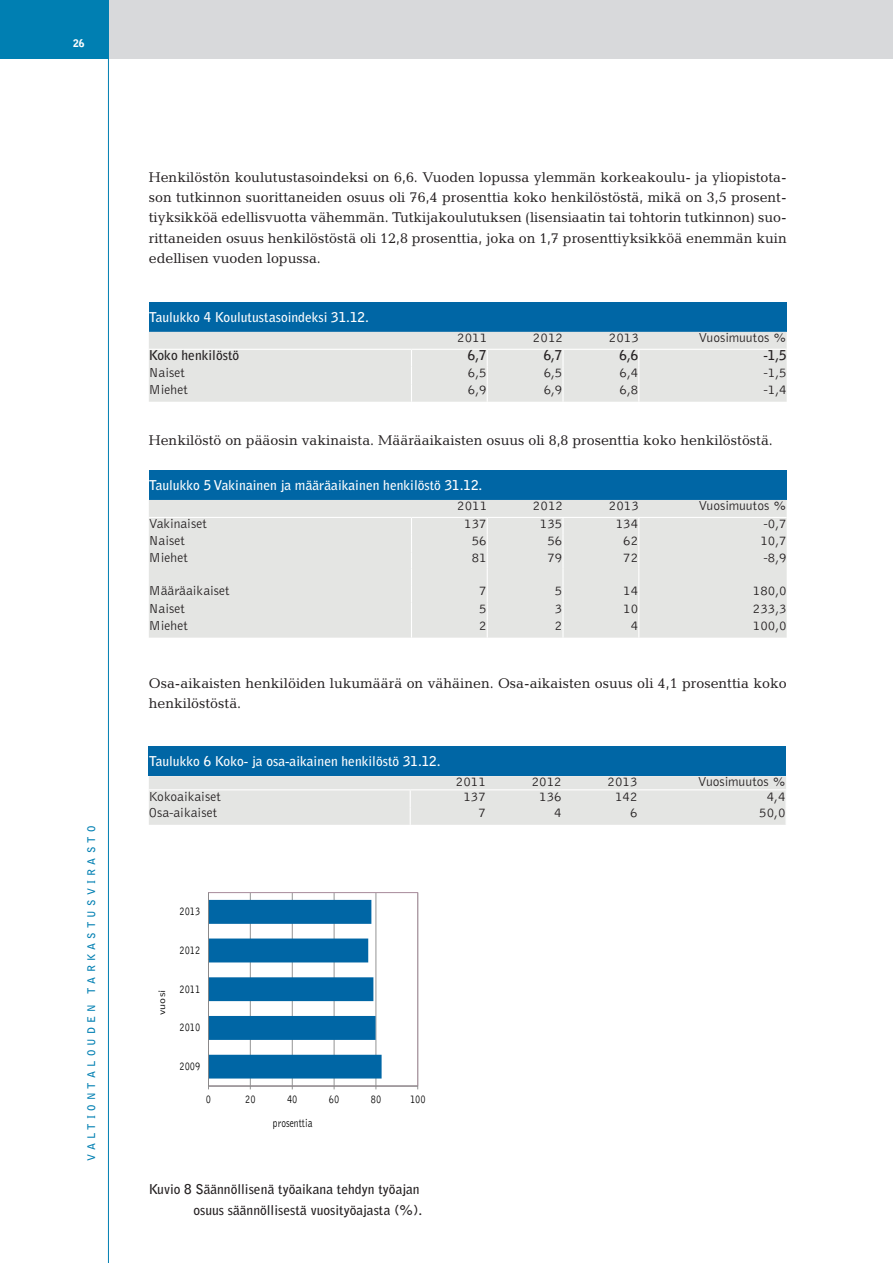
<style>
.page{position:relative;width:893px;height:1263px;background:#fff}
.page>*{position:absolute;margin:0;border:0;box-sizing:border-box;transform-origin:0 0}
.t1{font:14.25px/20.2px "Candida Std";color:#231f20;text-align:justify}
.t2{font:300 13.5px "Bell Gothic Std";color:#231f20}
.t3{font:700 13.5px "Bell Gothic Std";color:#fff}
.t4{font:700 13.5px/20.2px "Bell Gothic Std";color:#231f20;text-align:right}
.t5{font:300 12px "Bell Gothic Std";letter-spacing:.005em;color:#000;scale:.79 1}
.t6{font:700 10.5px "Bell Gothic Std";letter-spacing:.4em;color:#007fb2}
.t7{font:900 10.5px "Bell Gothic Std";color:#fff}
.t8{font:300 9.45px "Bell Gothic Std";color:#000;scale:1.27 1}
</style>
<div class="page">
<div style="left:34px;top:0;width:859px;height:59px;background:#d8d9db"></div>
<div style="left:0;top:0;width:109px;height:59px;background:#007fb2"></div>
<hr style="left:108px;top:0;width:1px;height:1263px;background:#007fb2">
<div style="left:149px;top:302px;width:638px;height:30px;background:#0066a5"></div>
<div style="left:149px;top:332px;width:638px;height:70px;background:#e4e5e3"></div>
<div style="left:149px;top:746px;width:637px;height:30px;background:#0066a5"></div>
<div style="left:149px;top:776px;width:637px;height:49px;background:#e4e5e3"></div>
<div style="left:149px;top:470px;width:638px;height:30px;background:#0066a5"></div>
<div style="left:149px;top:500px;width:638px;height:138px;background:#e4e5e3"></div>
<hr style="left:639px;top:517px;width:148px;height:1px;background:#fff">
<hr style="left:149px;top:517px;width:262px;height:1px;background:#fff">
<hr style="left:411px;top:517px;width:76px;height:1px;background:#fff">
<hr style="left:487px;top:517px;width:76px;height:1px;background:#fff">
<hr style="left:563px;top:517px;width:76px;height:1px;background:#fff">
<svg style="left:411px;top:518px;width:1px;height:120px"></svg>
<svg style="left:487px;top:518px;width:1px;height:120px"></svg>
<svg style="left:562px;top:518px;width:2px;height:120px"></svg>
<svg style="left:638px;top:518px;width:1px;height:120px"></svg>
<hr style="left:250px;top:892px;width:1px;height:194px;background:#868686">
<hr style="left:292px;top:892px;width:1px;height:194px;background:#868686">
<hr style="left:334px;top:892px;width:1px;height:194px;background:#868686">
<hr style="left:375px;top:892px;width:1px;height:194px;background:#868686">
<div style="left:208px;top:892px;width:210px;height:194px;border:1px solid #b096a4"></div>
<svg style="left:209px;top:900px;width:173px;height:178px"></svg>
<hr style="left:208px;top:1085px;width:210px;height:1px;background:#868686">
<hr style="left:208px;top:892px;width:1px;height:194px;background:#868686">
<p class="t7" style="left:73px;top:37px;width:13px">26</p>
<p class="t6" style="left:85px;top:1161px;width:337px;rotate:-90deg">VALTIONTALOUDEN TARKASTUSVIRASTO</p>
<p class="t1" style="left:149px;top:167px;width:639px">Henkilöstön koulutustasoindeksi on 6,6. Vuoden lopussa ylemmän korkeakoulu- ja yliopistota&shy;son tutkinnon suorittaneiden osuus oli 76,4 prosenttia koko henkilöstöstä, mikä on 3,5 prosent&shy;tiyksikköä edellisvuotta vähemmän. Tutkijakoulutuksen (lisensiaatin tai tohtorin tutkinnon) suo&shy;rittaneiden osuus henkilöstöstä oli 12,8 prosenttia, joka on 1,7 prosenttiyksikköä enemmän kuin edellisen vuoden lopussa.</p>
<p class="t3" style="left:149px;top:309px;width:221px">Taulukko 4 Koulutustasoindeksi 31.12.</p>
<p class="t2" style="left:457px;top:330px;width:32px">2011</p>
<p class="t2" style="left:533px;top:330px;width:32px">2012</p>
<p class="t2" style="left:609px;top:330px;width:32px">2013</p>
<p class="t2" style="left:698px;top:330px;width:90px">Vuosimuutos %</p>
<p class="t4" style="left:149px;top:345px;width:92px">Koko henkilöstö</p>
<p class="t4" style="left:468px;top:345px;width:20px">6,7</p>
<p class="t4" style="left:544px;top:345px;width:20px">6,7</p>
<p class="t4" style="left:619px;top:345px;width:20px">6,6</p>
<p class="t4" style="left:763px;top:345px;width:25px">-1,5</p>
<p class="t2" style="left:149px;top:365px;width:38px">Naiset</p>
<p class="t2" style="left:468px;top:365px;width:20px">6,5</p>
<p class="t2" style="left:544px;top:365px;width:20px">6,5</p>
<p class="t2" style="left:619px;top:365px;width:20px">6,4</p>
<p class="t2" style="left:763px;top:365px;width:25px">-1,5</p>
<p class="t2" style="left:149px;top:383px;width:40px">Miehet</p>
<p class="t2" style="left:468px;top:383px;width:20px">6,9</p>
<p class="t2" style="left:544px;top:383px;width:20px">6,9</p>
<p class="t2" style="left:619px;top:383px;width:20px">6,8</p>
<p class="t2" style="left:763px;top:383px;width:25px">-1,4</p>
<p class="t1" style="left:149px;top:430px;width:626px">Henkilöstö on pääosin vakinaista. Määräaikaisten osuus oli 8,8 prosenttia koko henkilöstöstä.</p>
<p class="t3" style="left:149px;top:477px;width:335px">Taulukko 5 Vakinainen ja määräaikainen henkilöstö 31.12.</p>
<p class="t2" style="left:457px;top:498px;width:32px">2011</p>
<p class="t2" style="left:533px;top:498px;width:32px">2012</p>
<p class="t2" style="left:609px;top:498px;width:32px">2013</p>
<p class="t2" style="left:698px;top:498px;width:90px">Vuosimuutos %</p>
<p class="t2" style="left:149px;top:516px;width:60px">Vakinaiset</p>
<p class="t2" style="left:464px;top:516px;width:24px">137</p>
<p class="t2" style="left:540px;top:516px;width:24px">135</p>
<p class="t2" style="left:616px;top:516px;width:24px">134</p>
<p class="t2" style="left:763px;top:516px;width:25px">-0,7</p>
<p class="t2" style="left:149px;top:533px;width:38px">Naiset</p>
<p class="t2" style="left:472px;top:533px;width:17px">56</p>
<p class="t2" style="left:547px;top:533px;width:17px">56</p>
<p class="t2" style="left:623px;top:533px;width:17px">62</p>
<p class="t2" style="left:760px;top:533px;width:28px">10,7</p>
<p class="t2" style="left:149px;top:551px;width:40px">Miehet</p>
<p class="t2" style="left:472px;top:551px;width:17px">81</p>
<p class="t2" style="left:547px;top:551px;width:17px">79</p>
<p class="t2" style="left:623px;top:551px;width:17px">72</p>
<p class="t2" style="left:763px;top:551px;width:25px">-8,9</p>
<p class="t2" style="left:149px;top:583px;width:82px">Määräaikaiset</p>
<p class="t2" style="left:479px;top:583px;width:9px">7</p>
<p class="t2" style="left:555px;top:583px;width:9px">5</p>
<p class="t2" style="left:623px;top:583px;width:17px">14</p>
<p class="t2" style="left:753px;top:583px;width:35px">180,0</p>
<p class="t2" style="left:149px;top:601px;width:38px">Naiset</p>
<p class="t2" style="left:479px;top:601px;width:9px">5</p>
<p class="t2" style="left:555px;top:601px;width:9px">3</p>
<p class="t2" style="left:623px;top:601px;width:17px">10</p>
<p class="t2" style="left:753px;top:601px;width:35px">233,3</p>
<p class="t2" style="left:149px;top:618px;width:40px">Miehet</p>
<p class="t2" style="left:479px;top:618px;width:9px">2</p>
<p class="t2" style="left:555px;top:618px;width:9px">2</p>
<p class="t2" style="left:631px;top:618px;width:9px">4</p>
<p class="t2" style="left:753px;top:618px;width:35px">100,0</p>
<p class="t1" style="left:149px;top:673px;width:639px">Osa-aikaisten henkilöiden lukumäärä on vähäinen. Osa-aikaisten osuus oli 4,1 prosenttia koko henkilöstöstä.</p>
<p class="t3" style="left:149px;top:753px;width:293px">Taulukko 6 Koko- ja osa-aikainen henkilöstö 31.12.</p>
<p class="t2" style="left:456px;top:775px;width:32px">2011</p>
<p class="t2" style="left:532px;top:775px;width:32px">2012</p>
<p class="t2" style="left:607px;top:775px;width:32px">2013</p>
<p class="t2" style="left:698px;top:775px;width:90px">Vuosimuutos %</p>
<p class="t2" style="left:149px;top:789px;width:74px">Kokoaikaiset</p>
<p class="t2" style="left:463px;top:789px;width:24px">137</p>
<p class="t2" style="left:539px;top:789px;width:24px">136</p>
<p class="t2" style="left:615px;top:789px;width:24px">142</p>
<p class="t2" style="left:767px;top:789px;width:20px">4,4</p>
<p class="t2" style="left:149px;top:806px;width:70px">Osa-aikaiset</p>
<p class="t2" style="left:478px;top:806px;width:9px">7</p>
<p class="t2" style="left:554px;top:806px;width:9px">4</p>
<p class="t2" style="left:630px;top:806px;width:9px">6</p>
<p class="t2" style="left:759px;top:806px;width:28px">50,0</p>
<p class="t5" style="left:179px;top:905px;width:28px">2013</p>
<p class="t8" style="left:157px;top:1015px;width:21px;rotate:-90deg">vuosi</p>
<p class="t5" style="left:179px;top:943px;width:28px">2012</p>
<p class="t5" style="left:179px;top:982px;width:28px">2011</p>
<p class="t5" style="left:179px;top:1021px;width:28px">2010</p>
<p class="t5" style="left:179px;top:1060px;width:28px">2009</p>
<p class="t5" style="left:206px;top:1093px;width:8px">0</p>
<p class="t5" style="left:245px;top:1093px;width:15px">20</p>
<p class="t5" style="left:287px;top:1093px;width:15px">40</p>
<p class="t5" style="left:329px;top:1093px;width:15px">60</p>
<p class="t5" style="left:371px;top:1093px;width:15px">80</p>
<p class="t5" style="left:410px;top:1093px;width:21px">100</p>
<p class="t5" style="left:273px;top:1116px;width:52px">prosenttia</p>
<p class="t4" style="left:149px;top:1179px;width:275px">Kuvio 8 Säännöllisenä työaikana tehdyn työajan osuus säännöllisestä vuosityöajasta (%).</p>
</div>
